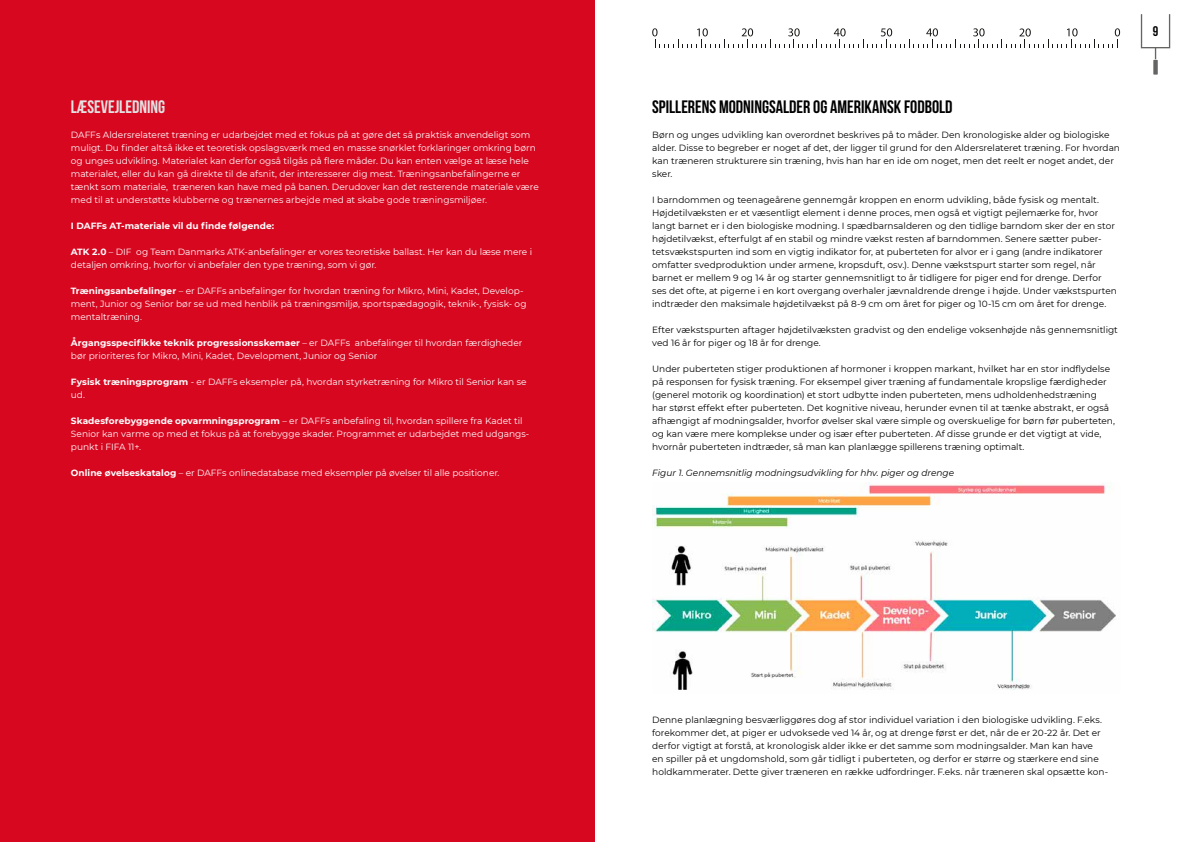
<style>
.page{position:relative;width:1191px;height:842px;background:#fff}
.page>*{position:absolute;margin:0;border:0;box-sizing:border-box;transform-origin:0 0}
.t1{font:18px "Bebas Neue";color:#000}
.t2{font:18px "Bebas Neue";color:#e3e3e3}
.t3{font:14px "Bebas Neue";color:#000}
.t4{font:9px/13px "Montserrat";color:#000}
.t5{font:9px/13px "Montserrat";color:#fff}
.t6{font:italic 9px "Montserrat";color:#000}
.t7{font:700 9px "Montserrat";letter-spacing:.005em;color:#fff}
.s1{font-weight:700}
</style>
<div class="page">
<svg style="left:652px;top:28px;width:468px;height:20px"></svg>
<svg style="left:1153px;top:60px;width:4px;height:15px"></svg>
<svg style="left:1140px;top:14px;width:30px;height:45px"></svg>
<div style="left:0;top:0;width:595px;height:842px;background:#d80720"></div>
<img style="left:652px;top:483px;width:464px;height:207px">
<h1 class="t2" style="left:71px;top:97px;width:96px">LÆSEVEJLEDNING</h1>
<p class="t5" style="left:71px;top:128px;width:469px">DAFFs Aldersrelateret træning er udarbejdet med et fokus på at gøre det så praktisk anvendeligt som muligt. Du finder altså ikke et teoretisk opslagsværk med en masse snørklet forklaringer omkring børn og unges udvikling. Materialet kan derfor også tilgås på flere måder. Du kan enten vælge at læse hele materialet, eller du kan gå direkte til de afsnit, der interesserer dig mest. Træningsanbefalingerne er tænkt som materiale, træneren kan have med på banen. Derudover kan det resterende materiale være med til at understøtte klubberne og trænernes arbejde med at skabe gode træningsmiljøer.</p>
<p class="t7" style="left:71px;top:220px;width:205px">I DAFFs AT-materiale vil du finde følgende:</p>
<p class="t5" style="left:71px;top:245px;width:463px"><span class="s1">ATK 2.0</span> – DIF og Team Danmarks ATK-anbefalinger er vores teoretiske ballast. Her kan du læse mere i detaljen omkring, hvorfor vi anbefaler den type træning, som vi gør.</p>
<p class="t5" style="left:71px;top:284px;width:457px"><span class="s1">Træningsanbefalinger</span> – er DAFFs anbefalinger for hvordan træning for Mikro, Mini, Kadet, Develop&shy;ment, Junior og Senior bør se ud med henblik på træningsmiljø, sportspædagogik, teknik-, fysisk- og mentaltræning.</p>
<p class="t5" style="left:71px;top:336px;width:453px"><span class="s1">Årgangsspecifikke teknik progressionsskemaer</span> – er DAFFs anbefalinger til hvordan færdigheder bør prioriteres for Mikro, Mini, Kadet, Development, Junior og Senior</p>
<p class="t5" style="left:71px;top:375px;width:457px"><span class="s1">Fysisk træningsprogram</span> - er DAFFs eksempler på, hvordan styrketræning for Mikro til Senior kan se ud.</p>
<p class="t5" style="left:71px;top:414px;width:460px"><span class="s1">Skadesforebyggende opvarmningsprogram</span> – er DAFFs anbefaling til, hvordan spillere fra Kadet til<br>Senior kan varme op med et fokus på at forebygge skader. Programmet er udarbejdet med udgangs&shy;punkt i FIFA 11+.</p>
<p class="t5" style="left:71px;top:466px;width:430px"><span class="s1">Online øvelseskatalog</span> – er DAFFs onlinedatabase med eksempler på øvelser til alle positioner.</p>
<h1 class="t1" style="left:652px;top:97px;width:302px">SPILLERENS MODNINGSALDER OG AMERIKANSK FODBOLD</h1>
<p class="t4" style="left:652px;top:128px;width:469px">Børn og unges udvikling kan overordnet beskrives på to måder. Den kronologiske alder og biologiske alder. Disse to begreber er noget af det, der ligger til grund for den Aldersrelateret træning. For hvordan kan træneren strukturere sin træning, hvis han har en ide om noget, men det reelt er noget andet, der sker.</p>
<p class="t4" style="left:652px;top:193px;width:466px">I barndommen og teenageårene gennemgår kroppen en enorm udvikling, både fysisk og mentalt.<br>Højdetilvæksten er et væsentligt element i denne proces, men også et vigtigt pejlemærke for, hvor langt barnet er i den biologiske modning. I spædbarnsalderen og den tidlige barndom sker der en stor højdetilvækst, efterfulgt af en stabil og mindre vækst resten af barndommen. Senere sætter puber&shy;tetsvækstspurten ind som en vigtig indikator for, at puberteten for alvor er i gang (andre indikatorer omfatter svedproduktion under armene, kropsduft, osv.). Denne vækstspurt starter som regel, når barnet er mellem 9 og 14 år og starter gennemsnitligt to år tidligere for piger end for drenge. Derfor ses det ofte, at pigerne i en kort overgang overhaler jævnaldrende drenge i højde. Under vækstspurten indtræder den maksimale højdetilvækst på 8-9 cm om året for piger og 10-15 cm om året for drenge.</p>
<p class="t4" style="left:652px;top:323px;width:467px">Efter vækstspurten aftager højdetilvæksten gradvist og den endelige voksenhøjde nås gennemsnitligt ved 16 år for piger og 18 år for drenge.</p>
<p class="t4" style="left:652px;top:362px;width:464px">Under puberteten stiger produktionen af hormoner i kroppen markant, hvilket har en stor indflydelse på responsen for fysisk træning. For eksempel giver træning af fundamentale kropslige færdigheder (generel motorik og koordination) et stort udbytte inden puberteten, mens udholdenhedstræning<br>har størst effekt efter puberteten. Det kognitive niveau, herunder evnen til at tænke abstrakt, er også afhængigt af modningsalder, hvorfor øvelser skal være simple og overskuelige for børn før puberteten, og kan være mere komplekse under og især efter puberteten. Af disse grunde er det vigtigt at vide, hvornår puberteten indtræder, så man kan planlægge spillerens træning optimalt.</p>
<p class="t6" style="left:652px;top:467px;width:303px">Figur 1. Gennemsnitlig modningsudvikling for hhv. piger og drenge</p>
<h2 class="t3" style="left:1152px;top:24px;width:7px">9</h2>
<p class="t4" style="left:652px;top:713px;width:457px">Denne planlægning besværliggøres dog af stor individuel variation i den biologiske udvikling. F.eks. forekommer det, at piger er udvoksede ved 14 år, og at drenge først er det, når de er 20-22 år. Det er derfor vigtigt at forstå, at kronologisk alder ikke er det samme som modningsalder. Man kan have<br>en spiller på et ungdomshold, som går tidligt i puberteten, og derfor er større og stærkere end sine holdkammerater. Dette giver træneren en række udfordringer. F.eks. når træneren skal opsætte kon-</p>
</div>
